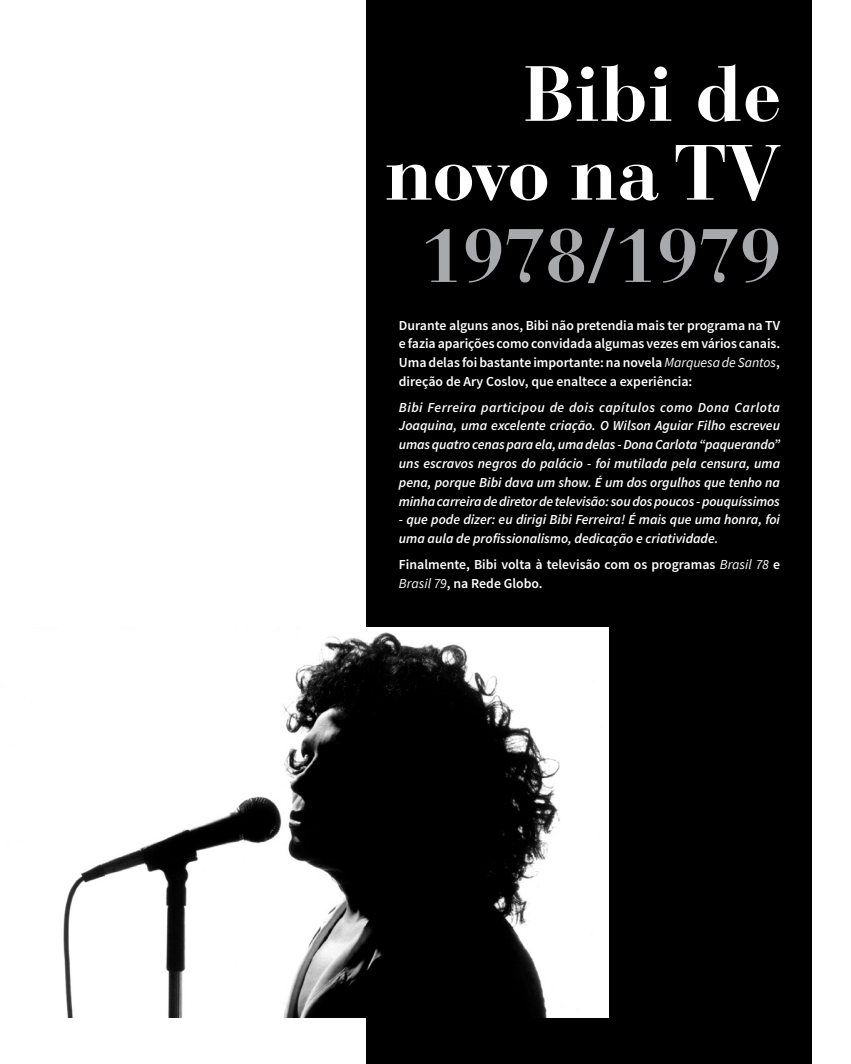
<style>
.page{position:relative;width:851px;height:1064px;background:#fff}
.page>*{position:absolute;margin:0;border:0;box-sizing:border-box;transform-origin:0 0}
.t1{font:700 77.5px/78.8px "Bauer Bodoni Std";letter-spacing:-.01em;color:#fff;text-align:right}
.t2{font:700 75px "Bauer Bodoni Std";letter-spacing:-.005em;color:#a7a9ac}
.t3{font:italic 600 13.75px/18.8px "Source Sans Pro";color:#fff;text-align:justify}
.t4{font:600 13.75px/18.8px "Source Sans Pro";color:#fff;text-align:justify}
.s1{font-weight:400;font-style:italic}
</style>
<div class="page">
<div style="left:366px;top:0;width:446px;height:1063px;background:#000"></div>
<img style="left:63px;top:627px;width:545px;height:390px">
<h1 class="t1" style="left:385px;top:55px;width:397px">Bibi de novo na TV</h1>
<h2 class="t2" style="left:421px;top:211px;width:361px">1978/1979</h2>
<p class="t4" style="left:399px;top:316px;width:383px">Durante alguns anos, Bibi não pretendia mais ter programa na TV e fazia aparições como convidada algumas vezes em vários canais.<br>Uma delas foi bastante importante: na novela <span class="s1">Marquesa de Santos</span>, direção de Ary Coslov, que enaltece a experiência:</p>
<p class="t3" style="left:399px;top:397px;width:383px">Bibi Ferreira participou de dois capítulos como Dona Carlota Joaquina, uma excelente criação. O Wilson Aguiar Filho escreveu umas quatro cenas para ela, uma delas - Dona Carlota “paquerando” uns escravos negros do palácio - foi mutilada pela censura, uma pena, porque Bibi dava um show. É um dos orgulhos que tenho na minha carreira de diretor de televisão: sou dos poucos - pouquíssimos</p>
<p class="t3" style="left:399px;top:510px;width:382px">- que pode dizer: eu dirigi Bibi Ferreira! É mais que uma honra, foi uma aula de profissionalismo, dedicação e criatividade.</p>
<p class="t4" style="left:399px;top:555px;width:382px">Finalmente, Bibi volta à televisão com os programas <span class="s1">Brasil 78</span> e<br><span class="s1">Brasil 79</span>, na Rede Globo.</p>
</div>
